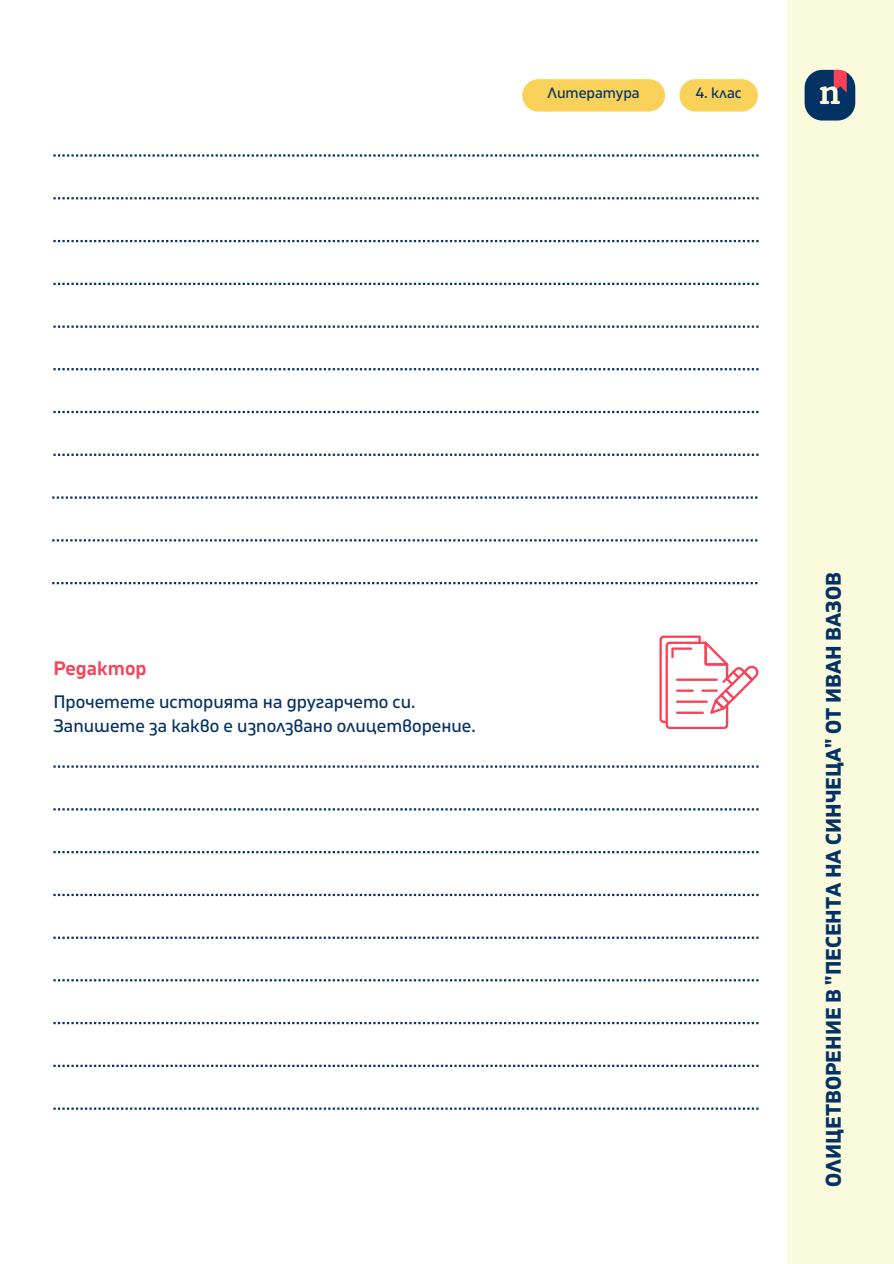
<style>
.page{position:relative;width:894px;height:1264px;background:#fff}
.page>*{position:absolute;margin:0;border:0;box-sizing:border-box;transform-origin:0 0}
.t1{font:700 21px "Gilam BG";color:#053264}
.t2{font:600 19.5px "Gilam BG";color:#fa4155}
.t3{font:18px/24.8px "Gilam BG";color:#053264}
.t4{font:15px "Gilam";letter-spacing:-.005em;color:#053264}
</style>
<div class="page">
<div style="left:787px;top:0;width:106px;height:1263px;background:#fafadc"></div>
<svg style="left:804px;top:70px;width:51px;height:50px"></svg>
<div style="left:522px;top:79px;width:143px;height:33px;background:#fad25a"></div>
<div style="left:679px;top:79px;width:78px;height:33px;background:#fad25a"></div>
<svg style="left:53px;top:893px;width:705px;height:3px"></svg>
<svg style="left:53px;top:936px;width:705px;height:2px"></svg>
<svg style="left:53px;top:979px;width:705px;height:2px"></svg>
<svg style="left:53px;top:1022px;width:705px;height:2px"></svg>
<svg style="left:53px;top:1064px;width:705px;height:2px"></svg>
<svg style="left:53px;top:765px;width:705px;height:2px"></svg>
<svg style="left:53px;top:808px;width:705px;height:2px"></svg>
<svg style="left:53px;top:851px;width:705px;height:2px"></svg>
<svg style="left:53px;top:283px;width:705px;height:2px"></svg>
<svg style="left:53px;top:325px;width:705px;height:3px"></svg>
<svg style="left:53px;top:368px;width:705px;height:2px"></svg>
<svg style="left:53px;top:411px;width:705px;height:2px"></svg>
<svg style="left:53px;top:453px;width:705px;height:3px"></svg>
<svg style="left:53px;top:154px;width:705px;height:3px"></svg>
<svg style="left:53px;top:197px;width:705px;height:2px"></svg>
<svg style="left:53px;top:240px;width:705px;height:2px"></svg>
<svg style="left:53px;top:1107px;width:705px;height:2px"></svg>
<svg style="left:52px;top:496px;width:705px;height:2px"></svg>
<svg style="left:52px;top:539px;width:705px;height:2px"></svg>
<svg style="left:659px;top:635px;width:99px;height:94px"></svg>
<svg style="left:52px;top:582px;width:705px;height:2px"></svg>
<p class="t4" style="left:547px;top:84px;width:94px">Литература</p>
<p class="t4" style="left:695px;top:84px;width:47px">4. клас</p>
<p class="t2" style="left:53px;top:657px;width:95px">Редактор</p>
<p class="t3" style="left:53px;top:689px;width:423px">Прочетете историята на другарчето си.<br>Запишете за какво е използвано олицетворение.</p>
<p class="t1" style="left:820px;top:1187px;width:616px;rotate:-90deg">ОЛИЦЕТВОРЕНИЕ В "ПЕСЕНТА НА СИНЧЕЦA" ОТ ИВАН ВАЗОВ</p>
</div>
